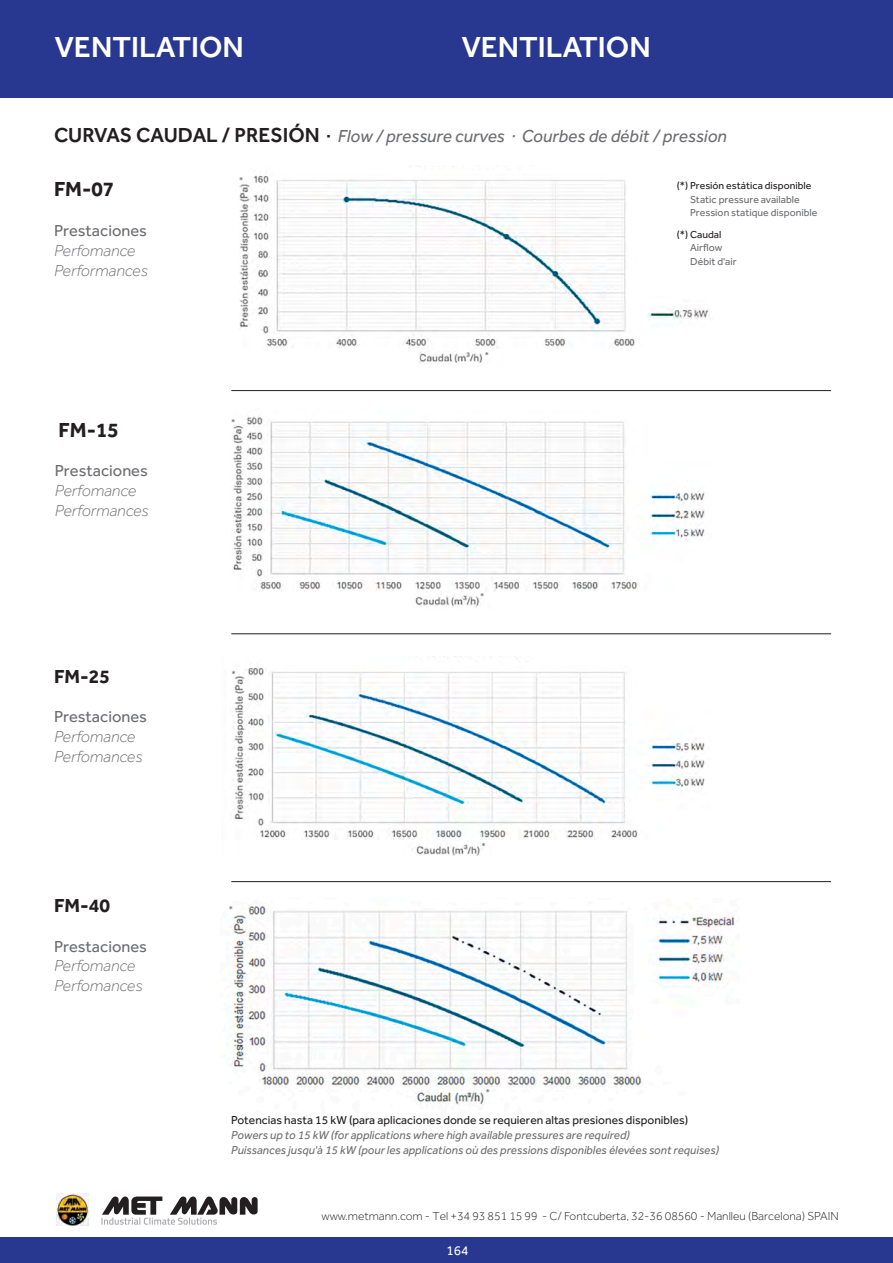
<style>
.page{position:relative;width:893px;height:1263px;background:#fff}
.page>*{position:absolute;margin:0;border:0;box-sizing:border-box;transform-origin:0 0}
.t1{font:500 30px "Effra";color:#fff}
.t2{font:700 21px "Effra";color:#231f20}
.t3{font:700 19.5px "Effra";color:#231f20}
.t4{font:italic 18px "Effra";color:#6c6d70}
.t5{font:italic 300 16.5px "Effra";color:#6c6d70}
.t6{font:16.5px "Effra";color:#6c6d70}
.t7{font:13.5px "Effra";color:#fff}
.t8{font:italic 12px "Effra";color:#6c6d70}
.t9{font:300 12px "Effra";color:#231f20}
.t10{font:12px "Effra";color:#231f20}
.t11{font:10.5px "Effra";color:#6c6d70}
.t12{font:10.5px "Effra";color:#231f20}
.t13{font:8.7px "Effra";color:#6c6d70}
.t14{font:8.4px "Effra";color:#6c6d70}
.s1{font-weight:500;font-style:normal;font-size:21px;color:#231f20}
.s2{font-weight:500;font-style:normal;color:#231f20}
</style>
<div class="page">
<div style="left:0;top:1238px;width:893px;height:25px;background:#283890"></div>
<div style="left:0;top:0;width:893px;height:98px;background:#283890"></div>
<img style="left:56px;top:1193px;width:33px;height:33px">
<svg style="left:101px;top:1196px;width:157px;height:29px"></svg>
<img style="left:239px;top:165px;width:396px;height:199px">
<hr style="left:231px;top:390px;width:600px;height:1px;background:#231f20">
<hr style="left:231px;top:633px;width:600px;height:1px;background:#231f20">
<hr style="left:231px;top:881px;width:600px;height:1px;background:#231f20">
<img style="left:233px;top:416px;width:472px;height:192px">
<img style="left:233px;top:658px;width:472px;height:198px">
<img style="left:228px;top:904px;width:508px;height:202px">
<img style="left:647px;top:306px;width:62px;height:20px">
<p class="t1" style="left:55px;top:29px;width:191px">VENTILATION</p>
<p class="t1" style="left:462px;top:29px;width:191px">VENTILATION</p>
<p class="t4" style="left:54px;top:125px;width:674px"><span class="s1">CURVAS CAUDAL / PRESIÓN</span> <span class="s2">·</span> Flow / pressure curves · Courbes de débit / pression</p>
<p class="t2" style="left:54px;top:176px;width:62px">FM-07</p>
<p class="t6" style="left:54px;top:221px;width:95px">Prestaciones</p>
<p class="t5" style="left:54px;top:241px;width:83px">Perfomance</p>
<p class="t5" style="left:54px;top:261px;width:95px">Performances</p>
<p class="t14" style="left:239px;top:175px;width:6px">*</p>
<p class="t12" style="left:677px;top:180px;width:136px">(*) Presión estática disponible</p>
<p class="t11" style="left:690px;top:193px;width:111px">Static pressure available</p>
<p class="t11" style="left:690px;top:207px;width:129px">Pression statique disponible</p>
<p class="t12" style="left:677px;top:228px;width:46px">(*) Caudal</p>
<p class="t11" style="left:690px;top:242px;width:34px">Airflow</p>
<p class="t11" style="left:690px;top:255px;width:48px">Débit d'air</p>
<p class="t2" style="left:59px;top:417px;width:62px">FM-15</p>
<p class="t6" style="left:55px;top:461px;width:95px">Prestaciones</p>
<p class="t5" style="left:55px;top:481px;width:83px">Perfomance</p>
<p class="t5" style="left:55px;top:501px;width:95px">Performances</p>
<p class="t3" style="left:54px;top:664px;width:58px">FM-25</p>
<p class="t6" style="left:54px;top:707px;width:95px">Prestaciones</p>
<p class="t5" style="left:54px;top:727px;width:83px">Perfomance</p>
<p class="t5" style="left:54px;top:747px;width:90px">Perfomances</p>
<p class="t3" style="left:54px;top:893px;width:58px">FM-40</p>
<p class="t6" style="left:54px;top:936px;width:95px">Prestaciones</p>
<p class="t5" style="left:54px;top:956px;width:83px">Perfomance</p>
<p class="t5" style="left:54px;top:976px;width:90px">Perfomances</p>
<p class="t14" style="left:231px;top:417px;width:6px">*</p>
<p class="t13" style="left:231px;top:669px;width:6px">*</p>
<p class="t14" style="left:229px;top:904px;width:6px">*</p>
<p class="t14" style="left:485px;top:351px;width:6px">*</p>
<p class="t14" style="left:480px;top:592px;width:6px">*</p>
<p class="t13" style="left:481px;top:840px;width:6px">*</p>
<p class="t14" style="left:486px;top:1087px;width:6px">*</p>
<p class="t10" style="left:231px;top:1113px;width:458px">Potencias hasta 15 kW (para aplicaciones donde se requieren altas presiones disponibles)</p>
<p class="t8" style="left:231px;top:1128px;width:400px">Powers up to 15 kW (for applications where high available pressures are required)</p>
<p class="t8" style="left:231px;top:1143px;width:489px">Puissances jusqu'à 15 kW (pour les applications où des pressions disponibles élevées sont requises)</p>
<p class="t9" style="left:322px;top:1209px;width:519px">www.metmann.com - Tel +34 93 851 15 99 - C/ Fontcuberta, 32-36 08560 - Manlleu (Barcelona) SPAIN</p>
<p class="t7" style="left:446px;top:1242px;width:24px">164</p>
</div>
